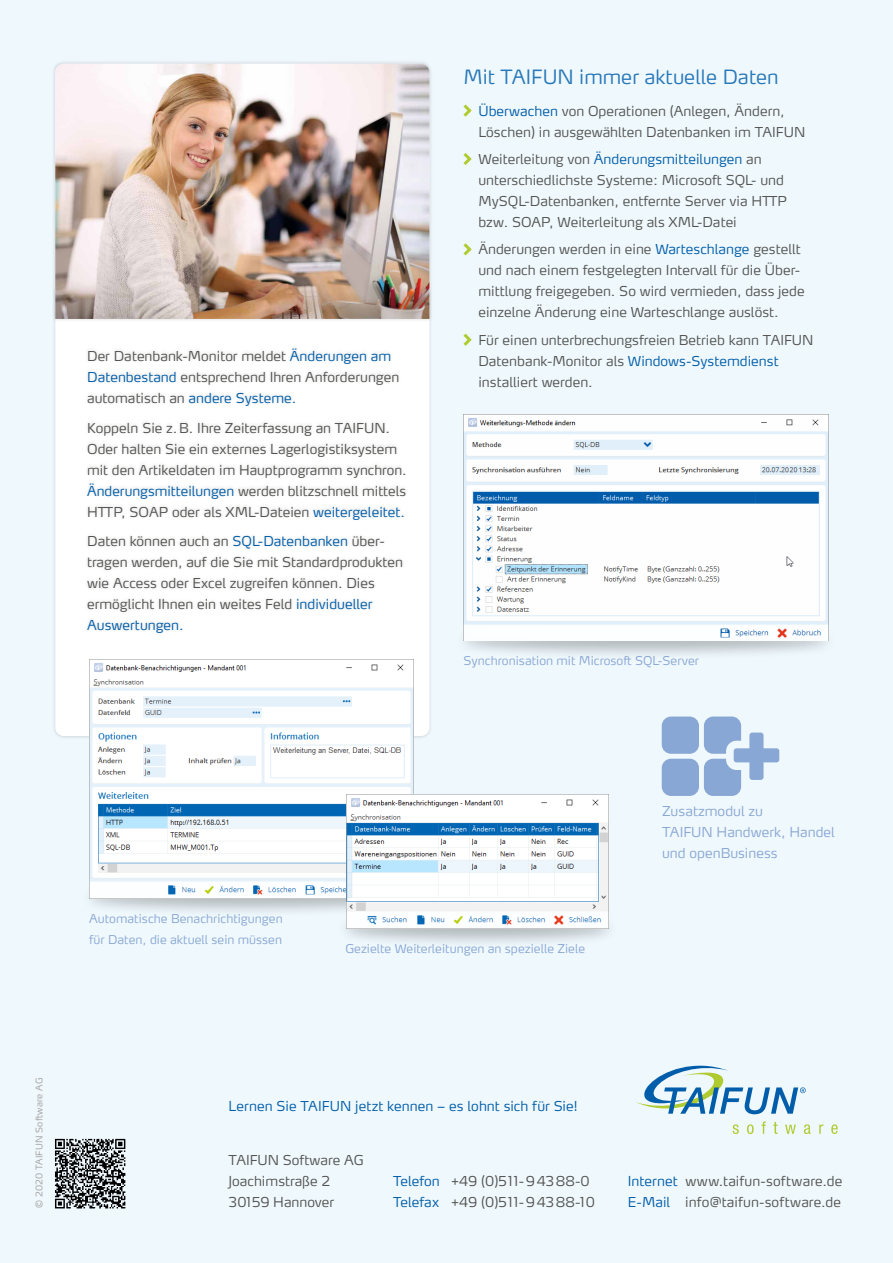
<style>
.page{position:relative;width:893px;height:1263px;background:#eff8fd}
.page>*{position:absolute;margin:0;border:0;box-sizing:border-box;transform-origin:0 0}
.t1{font:300 19.5px "Max Pro";color:#2778b9}
.t2{font:300 13.5px/21px "Max Pro";color:#535451}
.t3{font:300 13.5px/21px "Max Pro";color:#89a7d4}
.t4{font:300 13.5px "Max Pro";letter-spacing:.005em;color:#005da9}
.t5{font:300 12px/21px "Max Pro";color:#89a7d4}
.t6{font:300 9px "Max Pro";letter-spacing:.02em;color:#a19f9d}
.s1{color:#005da9}
</style>
<div class="page">
<div style="left:55px;top:322px;width:374px;height:414px;background:#fff"></div>
<img style="left:55px;top:1138px;width:71px;height:71px">
<div style="left:52px;top:61px;width:381px;height:261px;background:#000;opacity:.15"></div>
<img style="left:55px;top:64px;width:374px;height:255px">
<svg style="left:636px;top:1066px;width:175px;height:68px"></svg>
<svg style="left:819px;top:1124px;width:4px;height:10px"></svg>
<svg style="left:831px;top:1124px;width:7px;height:10px"></svg>
<svg style="left:463px;top:104px;width:9px;height:13px"></svg>
<svg style="left:463px;top:153px;width:9px;height:12px"></svg>
<svg style="left:463px;top:243px;width:9px;height:12px"></svg>
<svg style="left:463px;top:334px;width:9px;height:12px"></svg>
<div style="left:84px;top:345px;width:325px;height:291px;background:#000;opacity:.15"></div>
<div style="left:662px;top:716px;width:37px;height:38px;background:#89a7d4;border-radius:9px"></div>
<div style="left:662px;top:759px;width:37px;height:37px;background:#89a7d4;border-radius:9px"></div>
<svg style="left:704px;top:716px;width:75px;height:80px"></svg>
<div style="left:453px;top:620px;width:385px;height:41px;background:#000;opacity:.25"></div>
<img style="left:463px;top:414px;width:365px;height:227px">
<div style="left:79px;top:877px;width:344px;height:41px;background:#000;opacity:.25"></div>
<img style="left:89px;top:659px;width:324px;height:239px">
<div style="left:335px;top:908px;width:284px;height:41px;background:#000;opacity:.25"></div>
<img style="left:347px;top:795px;width:262px;height:134px">
<p class="t2" style="left:87px;top:345px;width:314px">Der Datenbank-Monitor meldet <span class="s1">Änderungen am<br>Datenbestand</span> entsprechend Ihren Anforderungen automatisch an <span class="s1">andere Systeme.</span></p>
<p class="t2" style="left:87px;top:416px;width:321px">Koppeln Sie z.B. Ihre Zeiterfassung an TAIFUN.<br>Oder halten Sie ein externes Lagerlogistiksystem mit den Artikeldaten im Hauptprogramm synchron.<br><span class="s1">Änderungsmitteilungen</span> werden blitzschnell mittels HTTP, SOAP oder als XML-Dateien <span class="s1">weitergeleitet.</span></p>
<p class="t2" style="left:87px;top:530px;width:317px">Daten können auch an <span class="s1">SQL-Datenbanken</span> über&shy;tragen werden, auf die Sie mit Standardprodukten wie Access oder Excel zugreifen können. Dies ermöglicht Ihnen ein weites Feld <span class="s1">individueller Auswertungen.</span></p>
<h1 class="t1" style="left:463px;top:62px;width:317px">Mit TAIFUN immer aktuelle Daten</h1>
<p class="t2" style="left:478px;top:99px;width:328px"><span class="s1">Überwachen</span> von Operationen (Anlegen, Ändern,<br>Löschen) in ausgewählten Datenbanken im TAIFUN</p>
<p class="t2" style="left:478px;top:147px;width:310px">Weiterleitung von <span class="s1">Änderungsmitteilungen</span> an unterschiedlichste Systeme: Microsoft SQL- und MySQL-Datenbanken, entfernte Server via HTTP bzw. SOAP, Weiterleitung als XML-Datei</p>
<p class="t2" style="left:478px;top:238px;width:328px">Änderungen werden in eine <span class="s1">Warteschlange</span> gestellt und nach einem festgelegten Intervall für die Über&shy;mittlung freigegeben. So wird vermieden, dass jede einzelne Änderung eine Warteschlange auslöst.</p>
<p class="t2" style="left:478px;top:328px;width:337px">Für einen unterbrechungsfreien Betrieb kann TAIFUN<br>Datenbank-Monitor als <span class="s1">Windows-Systemdienst </span>installiert werden.</p>
<p class="t5" style="left:463px;top:649px;width:237px">Synchronisation mit Microsoft SQL-Server</p>
<p class="t5" style="left:89px;top:907px;width:195px">Automatische Benachrichtigungen für Daten, die aktuell sein müssen</p>
<p class="t5" style="left:345px;top:937px;width:241px">Gezielte Weiterleitungen an spezielle Ziele</p>
<p class="t3" style="left:662px;top:799px;width:174px">Zusatzmodul zu<br>TAIFUN Handwerk, Handel und openBusiness</p>
<p class="t6" style="left:32px;top:1208px;width:131px;rotate:-90deg">© 2020 TAIFUN Software AG</p>
<p class="t4" style="left:228px;top:1096px;width:351px">Lernen Sie TAIFUN jetzt kennen – es lohnt sich für Sie!</p>
<p class="t2" style="left:228px;top:1148px;width:137px">TAIFUN Software AG<br>Joachimstraße 2<br>30159 Hannover</p>
<p class="t2" style="left:393px;top:1169px;width:203px"><span class="s1">Telefon</span> +49 (0)511-94388-0<br><span class="s1">Telefax</span> +49 (0)511-94388-10</p>
<p class="t2" style="left:628px;top:1169px;width:216px"><span class="s1">Internet</span> www.taifun-software.de<br><span class="s1">E-Mail</span> info@taifun-software.de</p>
</div>
